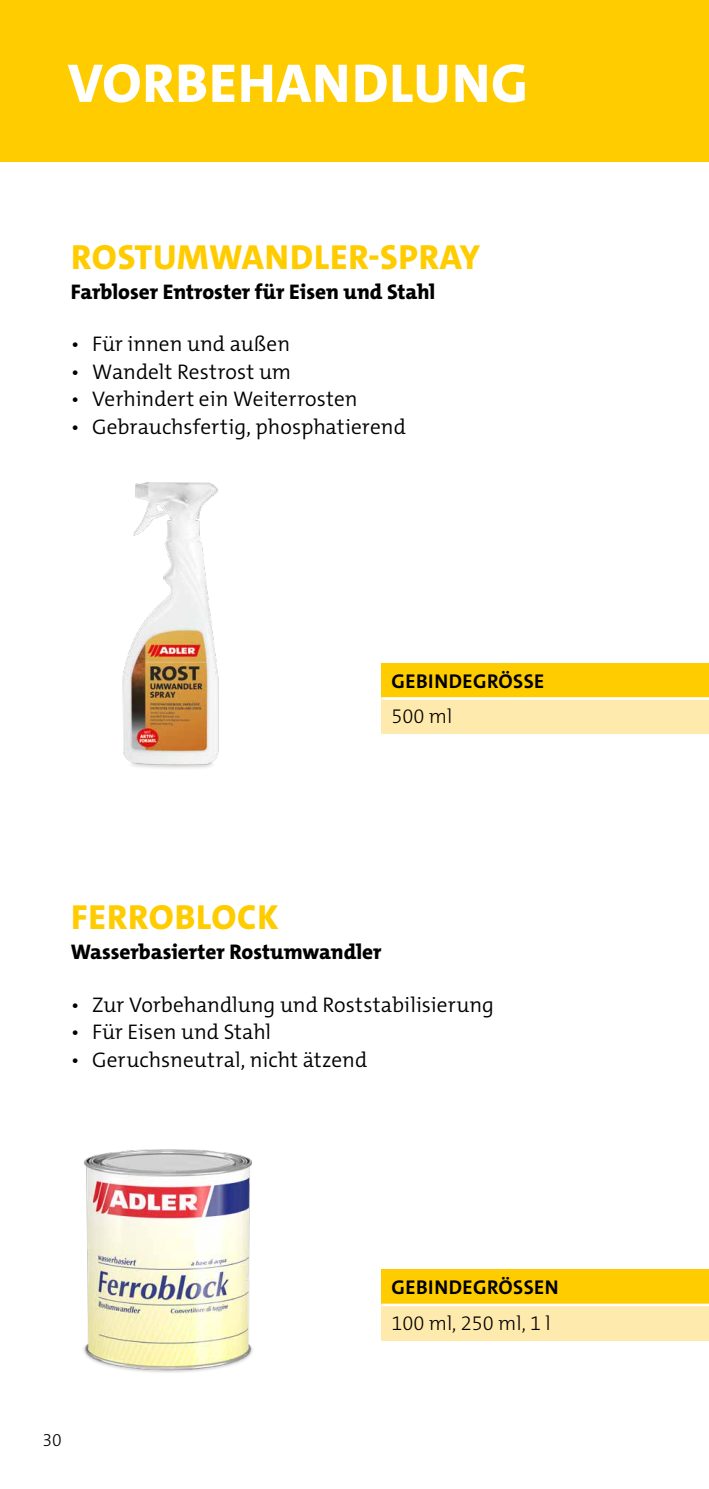
<style>
.page{position:relative;width:709px;height:1489px;background:#fff}
.page>*{position:absolute;margin:0;border:0;box-sizing:border-box;transform-origin:0 0}
.t1{font:800 55px "The Mix C4 s";letter-spacing:.02em;color:#fff}
.t2{font:800 35px "The Mix C4 s";letter-spacing:.025em;color:#fc0}
.t3{font:300 21.25px "The Mix C4 s";color:#000}
.t4{font:800 21.25px "The Mix C4 s";color:#000}
.t5{font:700 20px "The Mix C4 s";letter-spacing:.02em;color:#000}
.t6{font:300 20px "The Mix C4 s";color:#000}
.t7{font:300 17.5px "The Mix C4 s";color:#000}
</style>
<div class="page">
<div style="left:0;top:0;width:709px;height:161px;background:#fc0"></div>
<img style="left:122px;top:482px;width:97px;height:286px">
<div style="left:381px;top:1269px;width:328px;height:35px;background:#fc0"></div>
<div style="left:381px;top:1304px;width:328px;height:36px;background:#ffeaad"></div>
<hr style="left:381px;top:1303px;width:328px;height:2px;background:#fff">
<div style="left:381px;top:663px;width:328px;height:35px;background:#fc0"></div>
<div style="left:381px;top:698px;width:328px;height:36px;background:#ffeaad"></div>
<hr style="left:381px;top:697px;width:328px;height:2px;background:#fff">
<img style="left:83px;top:1149px;width:170px;height:224px">
<h1 class="t1" style="left:68px;top:48px;width:461px">VORBEHANDLUNG</h1>
<h2 class="t2" style="left:71px;top:234px;width:410px">ROSTUMWANDLER-SPRAY</h2>
<p class="t4" style="left:71px;top:278px;width:366px">Farbloser Entroster für Eisen und Stahl</p>
<p class="t3" style="left:71px;top:330px;width:221px">• Für innen und außen</p>
<p class="t3" style="left:71px;top:358px;width:222px">• Wandelt Restrost um</p>
<p class="t3" style="left:71px;top:385px;width:288px">• Verhindert ein Weiterrosten</p>
<p class="t3" style="left:71px;top:413px;width:336px">• Gebrauchsfertig, phosphatierend</p>
<p class="t5" style="left:391px;top:668px;width:154px">GEBINDEGRÖSSE</p>
<p class="t6" style="left:391px;top:703px;width:62px">500 ml</p>
<h2 class="t2" style="left:71px;top:894px;width:209px">FERROBLOCK</h2>
<p class="t4" style="left:71px;top:938px;width:312px">Wasserbasierter Rostumwandler</p>
<p class="t3" style="left:71px;top:990px;width:424px">• Zur Vorbehandlung und Roststabilisierung</p>
<p class="t3" style="left:71px;top:1018px;width:202px">• Für Eisen und Stahl</p>
<p class="t3" style="left:71px;top:1045px;width:298px">• Geruchsneutral, nicht ätzend</p>
<p class="t7" style="left:43px;top:1429px;width:21px">30</p>
<p class="t5" style="left:391px;top:1274px;width:168px">GEBINDEGRÖSSEN</p>
<p class="t6" style="left:391px;top:1309px;width:161px">100 ml, 250 ml, 1 l</p>
</div>
